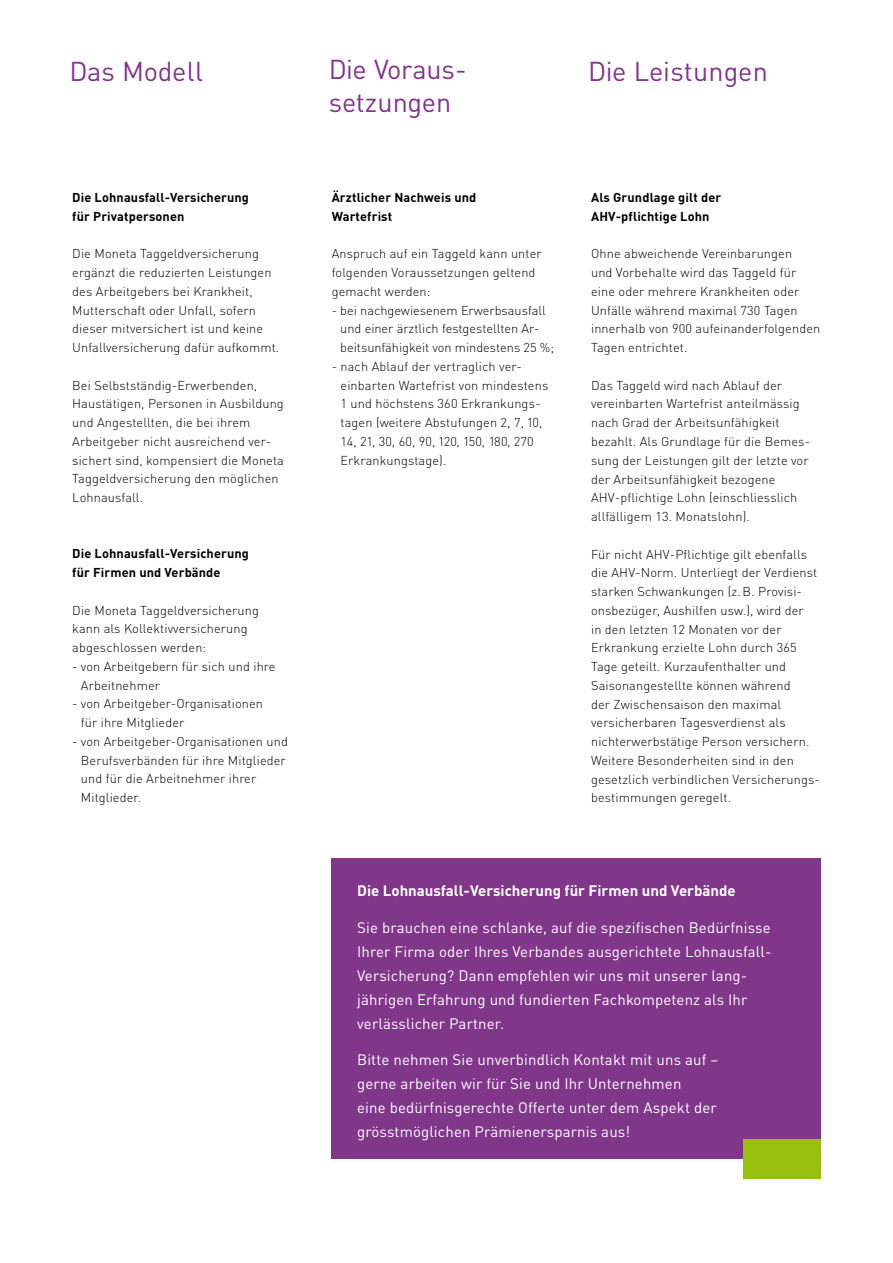
<style>
.page{position:relative;width:893px;height:1263px;background:#fff}
.page>*{position:absolute;margin:0;border:0;box-sizing:border-box;transform-origin:0 0}
.t1{font:27px/32.4px "DINOT";letter-spacing:-.01em;color:#803689}
.t2{font:15px/24px "DINOT";letter-spacing:.01em;color:#fff}
.t3{font:700 15px "DINOT";color:#fff}
.t4{font:300 12.75px/18.8px "DINOT";letter-spacing:.01em;color:#000}
.t5{font:700 12.75px/18.8px "DINOT";letter-spacing:.01em;color:#000}
</style>
<div class="page">
<div style="left:332px;top:858px;width:489px;height:300px;background:#803689"></div>
<div style="left:743px;top:1139px;width:78px;height:40px;background:#97bf0d"></div>
<h1 class="t1" style="left:329px;top:53px;width:135px">Die Voraus&shy;setzungen</h1>
<h1 class="t1" style="left:70px;top:54px;width:135px">Das Modell</h1>
<h1 class="t1" style="left:588px;top:54px;width:181px">Die Leistungen</h1>
<p class="t5" style="left:72px;top:188px;width:178px">Die Lohnausfall-Versicherung für Privatpersonen</p>
<p class="t4" style="left:72px;top:244px;width:209px">Die Moneta Taggeldversicherung ergänzt die reduzierten Leistungen des Arbeitgebers bei Krankheit, Mutterschaft oder Unfall, sofern dieser mitversichert ist und keine Unfallversicherung dafür aufkommt.</p>
<p class="t4" style="left:72px;top:375px;width:213px">Bei Selbstständig-Erwerbenden,<br>Haustätigen, Personen in Ausbildung und Angestellten, die bei ihrem<br>Arbeitgeber nicht ausreichend ver&shy;sichert sind, kompensiert die Moneta<br>Taggeldversicherung den möglichen<br>Lohnausfall.</p>
<p class="t5" style="left:72px;top:544px;width:178px">Die Lohnausfall-Versicherung für Firmen und Verbände</p>
<p class="t4" style="left:72px;top:600px;width:188px">Die Moneta Taggeldversicherung kann als Kollektivversicherung abgeschlossen werden:</p>
<p class="t4" style="left:81px;top:657px;width:196px;text-indent:-9px">- von Arbeitgebern für sich und ihre<br>Arbeitnehmer</p>
<p class="t4" style="left:81px;top:694px;width:184px;text-indent:-9px">- von Arbeitgeber-Organisationen für ihre Mitglieder</p>
<p class="t4" style="left:81px;top:732px;width:209px;text-indent:-9px">- von Arbeitgeber-Organisationen und<br>Berufsverbänden für ihre Mitglieder und für die Arbeitnehmer ihrer<br>Mitglieder.</p>
<p class="t5" style="left:332px;top:188px;width:146px">Ärztlicher Nachweis und<br>Wartefrist</p>
<p class="t4" style="left:332px;top:244px;width:212px">Anspruch auf ein Taggeld kann unter folgenden Voraussetzungen geltend gemacht werden:</p>
<p class="t4" style="left:340px;top:301px;width:215px;text-indent:-9px">- bei nachgewiesenem Erwerbsausfall und einer ärztlich festgestellten Ar&shy;beitsunfähigkeit von mindestens 25 %;</p>
<p class="t4" style="left:341px;top:357px;width:209px;text-indent:-9px">- nach Ablauf der vertraglich ver&shy;einbarten Wartefrist von mindestens<br>1 und höchstens 360 Erkrankungs&shy;tagen (weitere Abstufungen 2, 7, 10,<br>14, 21, 30, 60, 90, 120, 150, 180, 270<br>Erkrankungstage).</p>
<p class="t5" style="left:591px;top:188px;width:132px">Als Grundlage gilt der<br>AHV-pflichtige Lohn</p>
<p class="t4" style="left:591px;top:244px;width:231px">Ohne abweichende Vereinbarungen<br>und Vorbehalte wird das Taggeld für eine oder mehrere Krankheiten oder Unfälle während maximal 730 Tagen innerhalb von 900 aufeinanderfolgenden Tagen entrichtet.</p>
<p class="t4" style="left:591px;top:376px;width:221px">Das Taggeld wird nach Ablauf der vereinbarten Wartefrist anteilmässig nach Grad der Arbeitsunfähigkeit bezahlt. Als Grundlage für die Bemes&shy;sung der Leistungen gilt der letzte vor der Arbeitsunfähigkeit bezogene AHV-pflichtige Lohn (einschliesslich allfälligem 13. Monatslohn).</p>
<p class="t4" style="left:591px;top:544px;width:230px">Für nicht AHV-Pflichtige gilt ebenfalls die AHV-Norm. Unterliegt der Verdienst starken Schwankungen (z.B. Provisi&shy;onsbezüger, Aushilfen usw.), wird der<br>in den letzten 12 Monaten vor der Erkrankung erzielte Lohn durch 365<br>Tage geteilt. Kurzaufenthalter und Saisonangestellte können während<br>der Zwischensaison den maximal versicherbaren Tagesverdienst als nichterwerbstätige Person versichern.<br>Weitere Besonderheiten sind in den gesetzlich verbindlichen Versicherungs&shy;bestimmungen geregelt.</p>
<p class="t3" style="left:357px;top:880px;width:380px">Die Lohnausfall-Versicherung für Firmen und Verbände</p>
<p class="t2" style="left:357px;top:916px;width:416px">Sie brauchen eine schlanke, auf die spezifischen Bedürfnisse Ihrer Firma oder Ihres Verbandes ausgerichtete Lohnausfall-Versicherung? Dann empfehlen wir uns mit unserer lang&shy;jährigen Erfahrung und fundierten Fachkompetenz als Ihr verlässlicher Partner.</p>
<p class="t2" style="left:357px;top:1047px;width:363px">Bitte nehmen Sie unverbindlich Kontakt mit uns auf – gerne arbeiten wir für Sie und Ihr Unternehmen<br>eine bedürfnisgerechte Offerte unter dem Aspekt der grösstmöglichen Prämienersparnis aus!</p>
</div>
